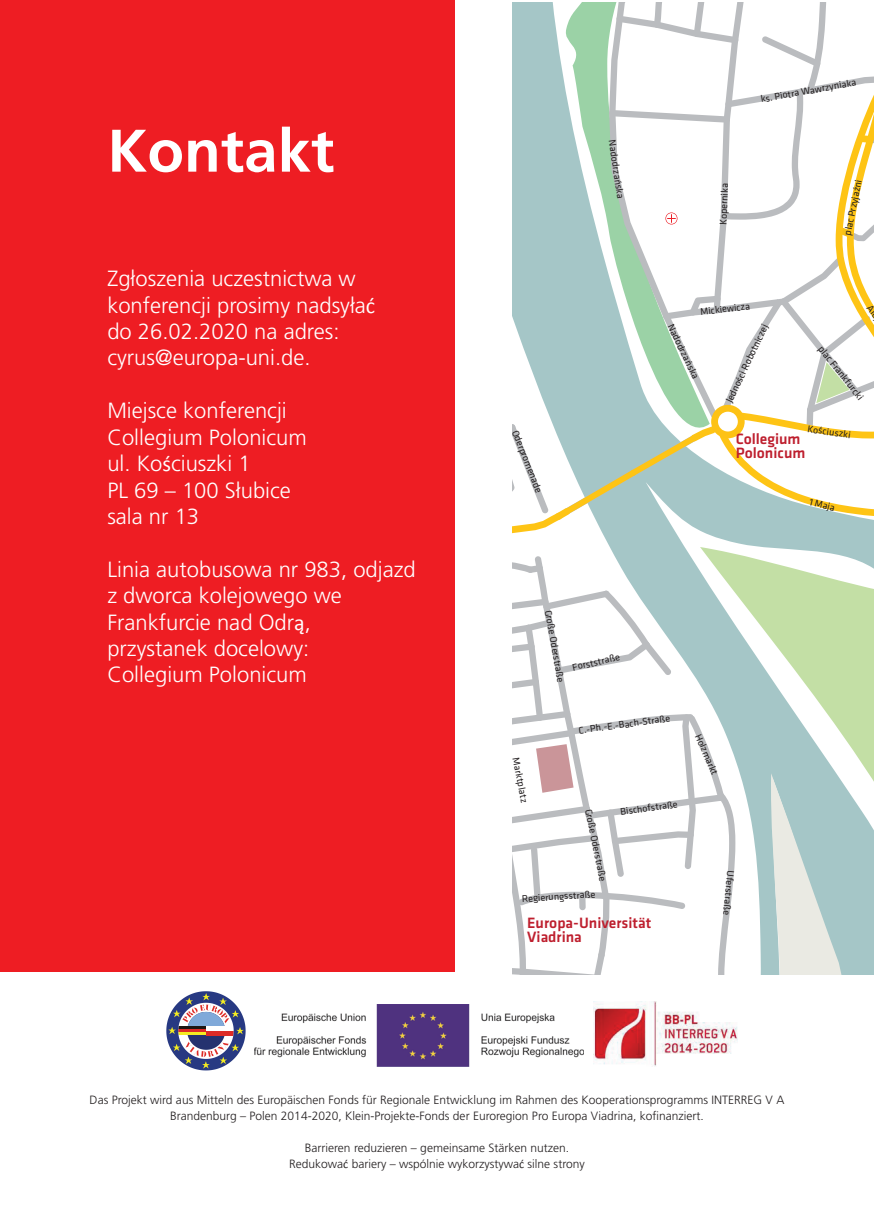
<style>
.page{position:relative;width:874px;height:1225px;background:#fff}
.page>*{position:absolute;margin:0;border:0;box-sizing:border-box;transform-origin:0 0}
.t1{font:700 60px "Frutiger";color:#fff}
.t2{font:300 22px/26.4px "Frutiger";color:#fff}
.t3{font:500 15.6px/14px "Klavika Basic";color:#be1f2e}
.t4{font:300 12px/16px "Frutiger";color:#231f20;text-align:center}
.t5{font:10px "Klavika Basic";color:#211d1e}
.s1{font-family:"Calibri";font-weight:400}
</style>
<div class="page">
<div style="left:0;top:0;width:873px;height:971px;background:#ee1d23"></div>
<svg style="left:166px;top:991px;width:80px;height:80px"></svg>
<img style="left:254px;top:1004px;width:329px;height:62px">
<img style="left:593px;top:1001px;width:143px;height:65px">
<div style="left:455px;top:0;width:418px;height:974px;background:#fff"></div>
<svg style="left:700px;top:535px;width:173px;height:21px;fill:#a5c6c7"></svg>
<svg style="left:512px;top:556px;width:361px;height:418px"></svg>
<svg style="left:512px;top:3px;width:362px;height:532px"></svg>
<h1 class="t1" style="left:107px;top:116px;width:228px">Kontakt</h1>
<h2 class="t2" style="left:107px;top:265px;width:269px">Zgłoszenia uczestnictwa w konferencji prosimy nadsyła<span class="s1">ć </span>do 26.02.2020 na adres: cyrus@europa-uni.de.</h2>
<h2 class="t2" style="left:107px;top:397px;width:201px">Miejsce konferencji<br>Collegium Polonicum ul. Ko<span class="s1">ś</span>ciuszki 1<br>PL 69 – 100 Słubice sala nr 13</h2>
<h2 class="t2" style="left:107px;top:556px;width:310px">Linia autobusowa nr 983, odjazd z dworca kolejowego we<br>Frankfurcie nad Odr<span class="s1">ą</span>, przystanek docelowy:<br>Collegium Polonicum</h2>
<p class="t5" style="left:618px;top:139px;width:61px;rotate:82deg">Nadodrzańska</p>
<p class="t5" style="left:520px;top:428px;width:68px;rotate:68deg">Oderpromenade</p>
<p class="t5" style="left:554px;top:609px;width:75px;rotate:80deg">Große Oderstraße</p>
<p class="t5" style="left:571px;top:661px;width:50px;rotate:-13deg">Forststraße</p>
<p class="t5" style="left:759px;top:92px;width:98px;rotate:-10deg">ks. Piotra Wawrzyniaka</p>
<p class="t5" style="left:716px;top:225px;width:43px;rotate:-88deg">Kopernika</p>
<p class="t5" style="left:699px;top:305px;width:51px;rotate:-7deg">Mickiewicza</p>
<p class="t5" style="left:840px;top:233px;width:58px;rotate:-78deg">plac Przyjaźni</p>
<p class="t5" style="left:675px;top:322px;width:61px;rotate:64deg">Nadodrzańska</p>
<p class="t5" style="left:722px;top:399px;width:87px;rotate:-65deg">Jedności Robotniczej</p>
<p class="t5" style="left:824px;top:343px;width:67px;rotate:51deg">plac Frankfurcki</p>
<p class="t5" style="left:808px;top:422px;width:45px;rotate:9deg">Kościuszki</p>
<p class="t3" style="left:735px;top:432px;width:71px">Collegium<br>Polonicum</p>
<p class="t5" style="left:810px;top:495px;width:27px;rotate:14deg">1 Maja</p>
<p class="t5" style="left:522px;top:756px;width:47px;rotate:79deg">Marktplatz</p>
<p class="t5" style="left:577px;top:724px;width:94px;rotate:-8deg">C.-Ph.-E.-Bach-Straße</p>
<p class="t5" style="left:595px;top:808px;width:75px;rotate:79deg">Große Oderstraße</p>
<p class="t5" style="left:619px;top:805px;width:59px;rotate:-8deg">Bischofstraße</p>
<p class="t5" style="left:521px;top:892px;width:75px;rotate:-4deg">Regierungsstraße</p>
<p class="t3" style="left:527px;top:915px;width:125px">Europa-Universität<br>Viadrina</p>
<p class="t5" style="left:703px;top:731px;width:45px;rotate:66deg">Holzmarkt</p>
<p class="t5" style="left:737px;top:871px;width:46px;rotate:96deg">Uferstraße</p>
<p class="t4" style="left:90px;top:1091px;width:695px">Das Projekt wird aus Mitteln des Europäischen Fonds für Regionale Entwicklung im Rahmen des Kooperationsprogramms INTERREG V A<br>Brandenburg – Polen 2014-2020, Klein-Projekte-Fonds der Euroregion Pro Europa Viadrina, kofinanziert.</p>
<p class="t4" style="left:289px;top:1139px;width:297px">Barrieren reduzieren – gemeinsame Stärken nutzen.<br>Redukowa<span class="s1">ć</span> bariery – wspólnie wykorzystywa<span class="s1">ć</span> silne strony</p>
</div>
